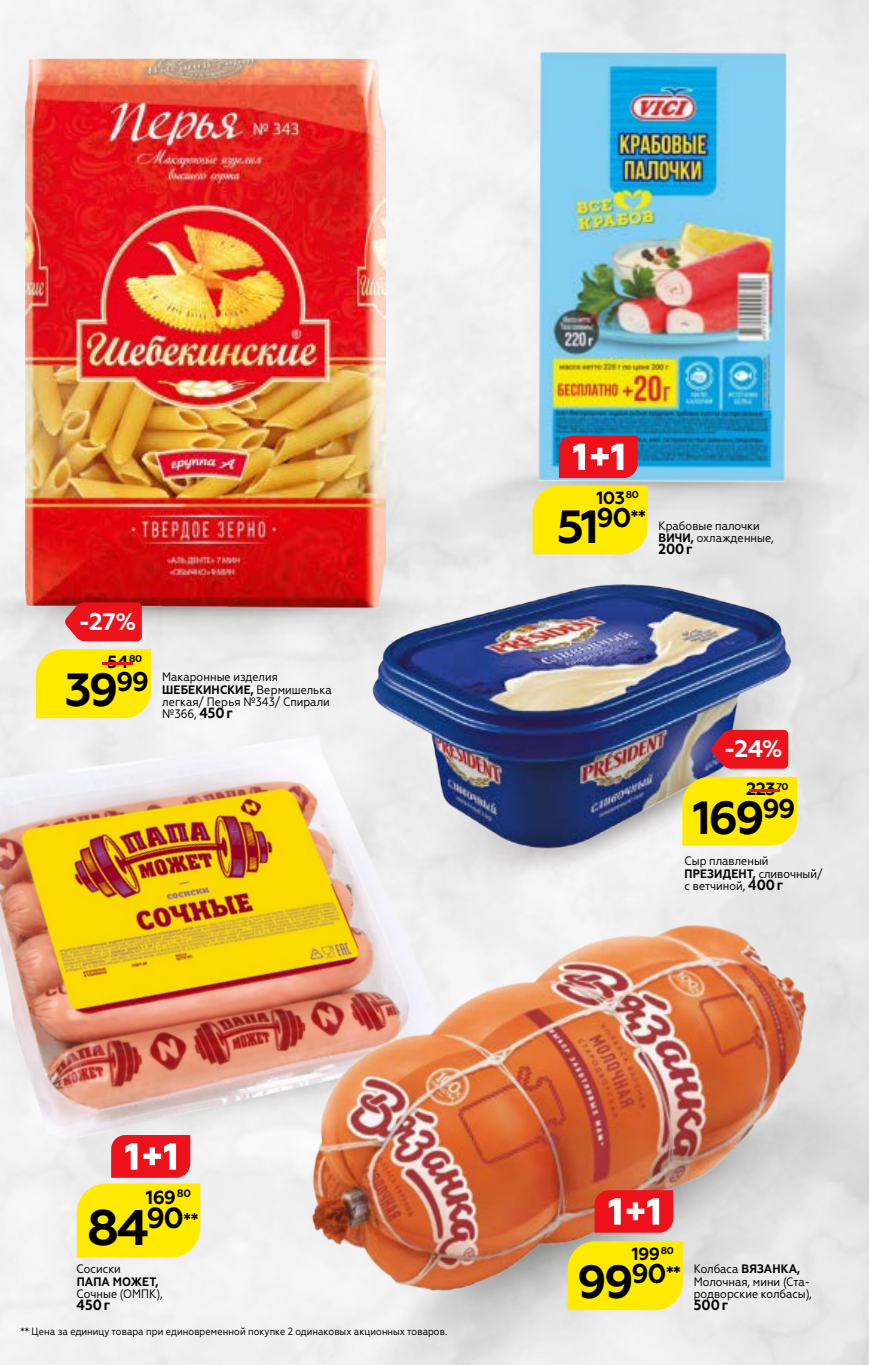
<style>
.page{position:relative;width:869px;height:1365px;background:#fff}
.page>*{position:absolute;margin:0;border:0;box-sizing:border-box;transform-origin:0 0}
.t1{font:700 49.88px "Geometria";color:#000}
.t2{font:700 46.38px "Geometria";letter-spacing:-.06em;color:#000}
.t3{font:700 27.12px "Geometria";color:#000}
.t4{font:700 24.15px "Geometria";color:#fff}
.t5{font:700 19.07px "Geometria";color:#000}
.t6{font:700 17.68px "Geometria";letter-spacing:-.03em;color:#000}
.t7{font:700 17.68px "Geometria";color:#ed111c;scale:5.5 1}
.t8{font:700 14.7px "Geometria Narrow";color:#000}
.t9{font:12.25px/12.2px "Geometria Narrow";color:#000}
.t10{font:700 12.25px "Geometria Narrow";letter-spacing:.01em;color:#000}
.t11{font:10.5px "Geometria Narrow";color:#000}
.t12{font:700 9.97px "Geometria";color:#000}
.s1{font-weight:700}
.s2{font-weight:700;font-size:14.7px}
</style>
<div class="page">
<img style="left:0;top:0;width:868px;height:1364px">
<img style="left:25px;top:38px;width:360px;height:549px">
<img style="left:446px;top:459px;width:422px;height:44px">
<img style="left:527px;top:47px;width:269px;height:440px">
<img style="left:288px;top:503px;width:580px;height:469px">
<img style="left:359px;top:525px;width:443px;height:356px">
<img style="left:0;top:587px;width:540px;height:648px">
<img style="left:293px;top:972px;width:575px;height:392px">
<img style="left:288px;top:882px;width:539px;height:463px">
<svg style="left:111px;top:1134px;width:79px;height:43px"></svg>
<div style="left:77px;top:1183px;width:123px;height:74px;background:#ffea00"></div>
<div style="left:36px;top:649px;width:115px;height:69px;background:#ffea00"></div>
<svg style="left:65px;top:602px;width:77px;height:39px;background:#e81f29"></svg>
<div style="left:682px;top:776px;width:115px;height:69px;background:#ffea00"></div>
<svg style="left:710px;top:729px;width:77px;height:39px;background:#d81a2b"></svg>
<div style="left:567px;top:1241px;width:115px;height:68px;background:#ffea00"></div>
<svg style="left:594px;top:1190px;width:79px;height:42px;background:#ee3e46"></svg>
<div style="left:532px;top:485px;width:115px;height:69px;background:#ffea00"></div>
<svg style="left:558px;top:435px;width:79px;height:43px;background:#e7404b"></svg>
<h3 class="t4" style="left:79px;top:606px;width:59px">-27%</h3>
<p class="t12" style="left:129px;top:652px;width:15px">80</p>
<h3 class="t6" style="left:107px;top:651px;width:23px">54</h3>
<h3 class="t7" style="left:93px;top:651px;width:10px">-</h3>
<h2 class="t2" style="left:65px;top:662px;width:86px">39<sup>99</sup></h2>
<p class="t9" style="left:162px;top:671px;width:171px">Макаронные изделия<br><span class="s1">ШЕБЕКИНСКИЕ,</span> Вермишелька легкая/ Перья №343/ Спирали №366, <span class="s2">450 г</span></p>
<h3 class="t6" style="left:596px;top:487px;width:44px">103<sup>80</sup></h3>
<h3 class="t3" style="left:596px;top:501px;width:51px">90<sup>**</sup></h3>
<h2 class="t2" style="left:556px;top:499px;width:44px">51</h2>
<p class="t9" style="left:658px;top:519px;width:116px">Крабовые палочки<br><span class="s1">ВИЧИ,</span> охлажденные,</p>
<p class="t8" style="left:658px;top:540px;width:36px">200 г</p>
<h3 class="t4" style="left:723px;top:734px;width:60px">-24%</h3>
<p class="t12" style="left:776px;top:780px;width:14px">70</p>
<h3 class="t6" style="left:745px;top:778px;width:31px">223</h3>
<h3 class="t7" style="left:739px;top:778px;width:10px">-</h3>
<h2 class="t2" style="left:692px;top:790px;width:104px">169<sup>99</sup></h2>
<p class="t9" style="left:684px;top:855px;width:139px">Сыр плавленый<br><span class="s1">ПРЕЗИДЕНТ,</span> сливочный/ с ветчиной, <span class="s2">400 г</span></p>
<h3 class="t5" style="left:146px;top:1185px;width:47px">169<sup>80</sup></h3>
<h1 class="t1" style="left:87px;top:1197px;width:113px">84<sup>90</sup><sup>**</sup></h1>
<p class="t9" style="left:77px;top:1262px;width:46px">Сосиски</p>
<p class="t10" style="left:77px;top:1273px;width:83px">ПАПА МОЖЕТ,</p>
<p class="t9" style="left:77px;top:1287px;width:87px">Сочные (ОМПК),</p>
<p class="t8" style="left:77px;top:1296px;width:35px">450 г</p>
<p class="t11" style="left:21px;top:1325px;width:428px">** Цена за единицу товара при единовременной покупке 2 одинаковых акционных товаров.</p>
<h3 class="t6" style="left:631px;top:1242px;width:44px">199<sup>80</sup></h3>
<h2 class="t2" style="left:577px;top:1254px;width:105px">99<sup>90</sup><sup>**</sup></h2>
<p class="t9" style="left:693px;top:1262px;width:119px">Колбаса <span class="s1">ВЯЗАНКА,<br></span>Молочная, мини (Ста&shy;родворские колбасы),</p>
<p class="t8" style="left:693px;top:1296px;width:36px">500 г</p>
</div>
